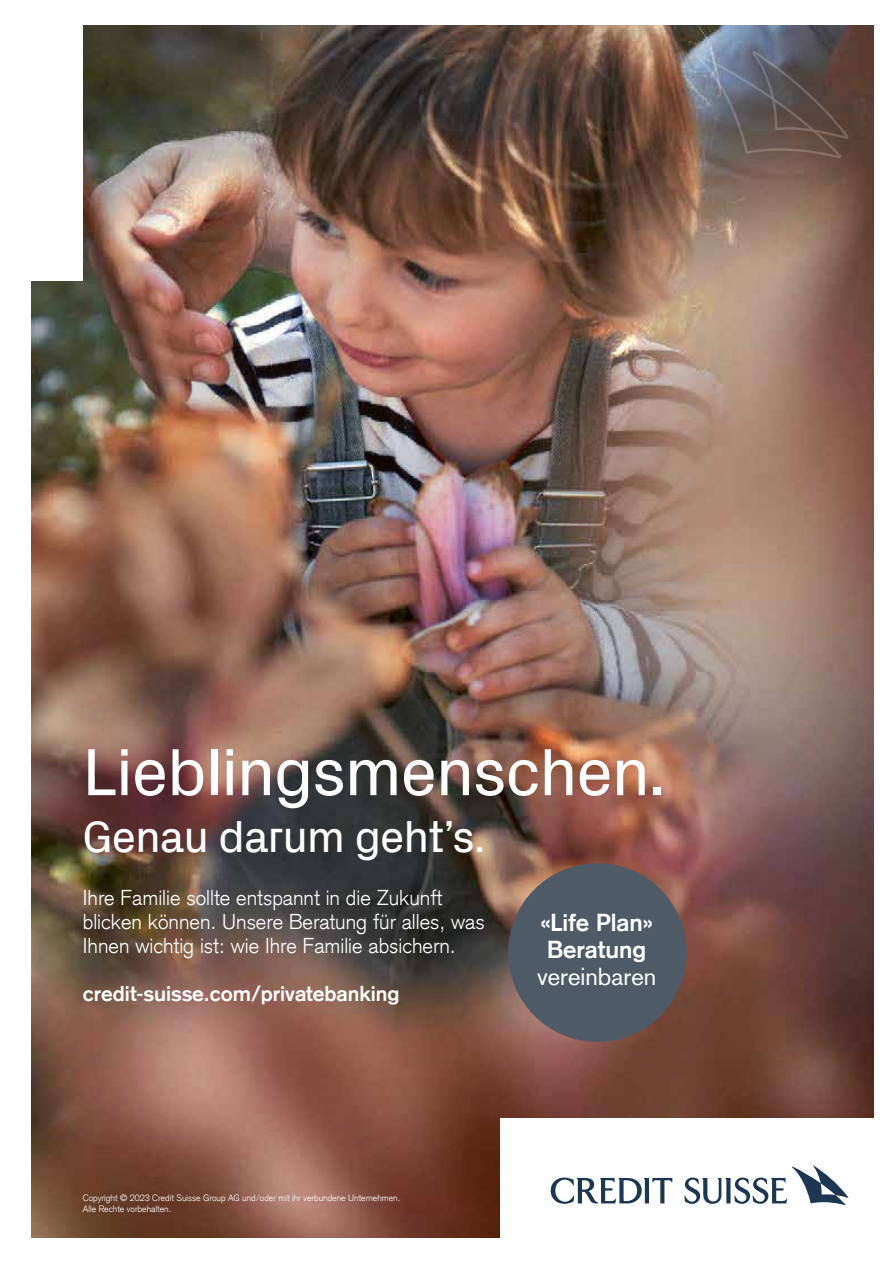
<style>
.page{position:relative;width:893px;height:1263px;background:#fff}
.page>*{position:absolute;margin:0;border:0;box-sizing:border-box;transform-origin:0 0}
.t1{font:67.5px "Credit Suisse Headline";color:#fff}
.t2{font:45px "Credit Suisse Headline";color:#fff}
.t3{font:700 24px/27px "Credit Suisse Type";color:#fff}
.t4{font:24px "Credit Suisse Type";color:#fff}
.t5{font:300 21px/24px "Credit Suisse Type";color:#fff}
.t6{font:700 21px "Credit Suisse Type";color:#fff}
.t7{font:300 9px/11.2px "Credit Suisse Type";color:#fff}
</style>
<div class="page">
<img style="left:32px;top:26px;width:842px;height:1211px">
<div style="left:508px;top:863px;width:179px;height:179px;background:#4e5a66;border-radius:50%"></div>
<div style="left:500px;top:1118px;width:393px;height:145px;background:#fff"></div>
<svg style="left:551px;top:1165px;width:297px;height:40px"></svg>
<svg style="left:695px;top:51px;width:153px;height:107px;background:#655e60"></svg>
<div style="left:6px;top:0;width:77px;height:281px;background:#fff"></div>
<h1 class="t1" style="left:83px;top:723px;width:584px">Lieblingsmenschen.</h1>
<h2 class="t2" style="left:83px;top:804px;width:404px">Genau darum geht’s.</h2>
<p class="t5" style="left:83px;top:886px;width:403px">Ihre Familie sollte entspannt in die Zukunft blicken können. Unsere Beratung für alles, was<br>Ihnen wichtig ist: wie Ihre Familie absichern.</p>
<p class="t6" style="left:83px;top:981px;width:318px">credit-suisse.com/privatebanking</p>
<p class="t3" style="left:540px;top:909px;width:114px">«Life Plan»<br>Beratung</p>
<p class="t4" style="left:537px;top:963px;width:121px">vereinbaren</p>
<p class="t7" style="left:83px;top:1192px;width:319px">Copyright © 2023 Credit Suisse Group AG und/oder mit ihr verbundene Unternehmen.<br>Alle Rechte vorbehalten.</p>
</div>
